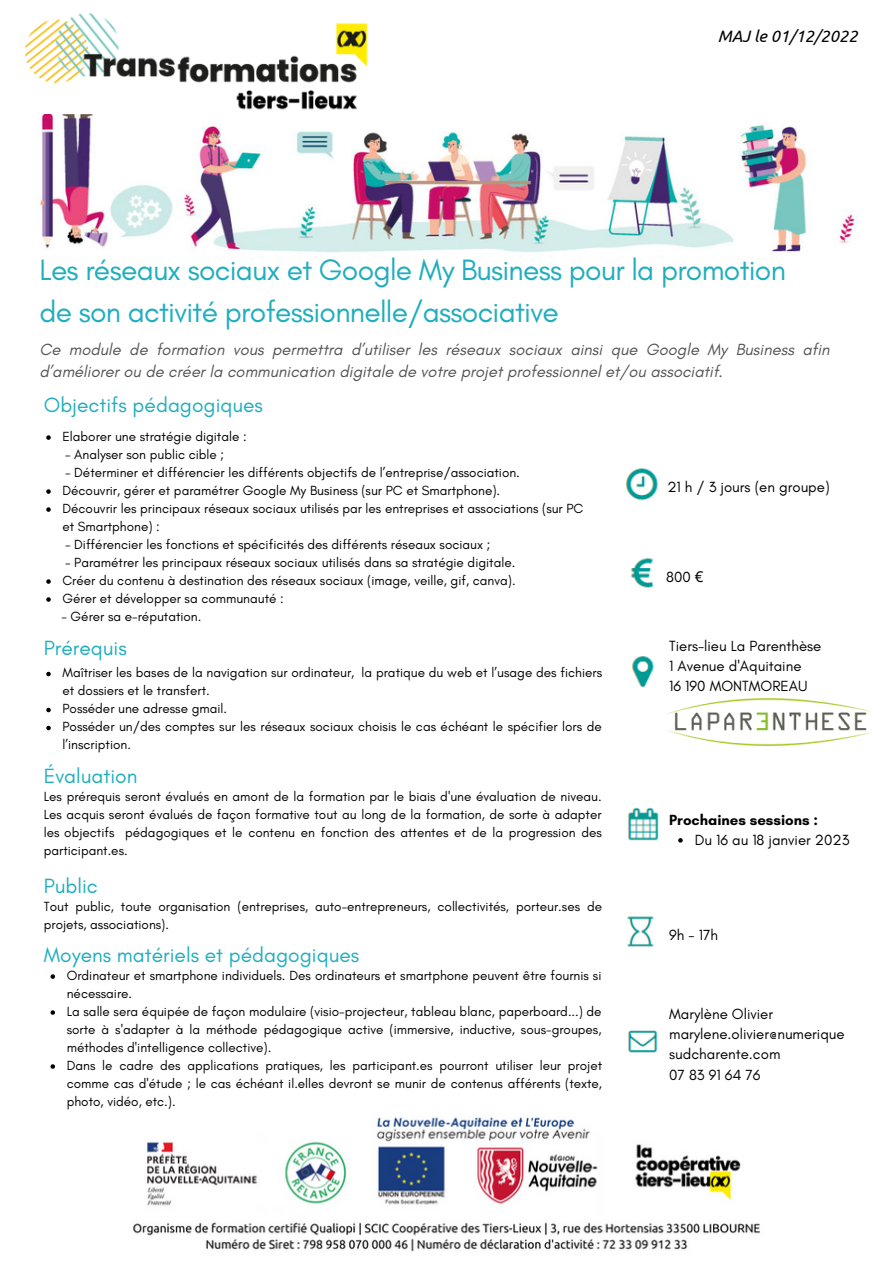
<style>
.page{position:relative;width:893px;height:1264px;background:#fff}
.page>*{position:absolute;margin:0;border:0;box-sizing:border-box;transform-origin:0 0}
.t1{font:30px/41.5px "Glacial Indifference";letter-spacing:-.025em;color:#20aebd}
.t2{font:21px "Glacial Indifference";color:#20aebd}
.t3{font:italic 16.5px/22.5px "Glacial Indifference";color:#545454}
.t4{font:italic 16.5px "Ubuntu";color:#000}
.t5{font:15px/20.2px "Glacial Indifference";color:#000}
.t6{font:700 15px "Glacial Indifference";color:#000}
.t7{font:13.5px/18px "Glacial Indifference";color:#000}
.s1{font-family:"Noto Sans"}
</style>
<div class="page">
<img style="left:25px;top:13px;width:343px;height:97px">
<img style="left:37px;top:114px;width:819px;height:139px">
<img style="left:628px;top:1030px;width:30px;height:23px">
<img style="left:627px;top:807px;width:32px;height:34px">
<img style="left:627px;top:916px;width:27px;height:31px">
<img style="left:630px;top:558px;width:24px;height:30px">
<img style="left:631px;top:656px;width:23px;height:32px">
<img style="left:625px;top:468px;width:33px;height:33px">
<img style="left:667px;top:698px;width:203px;height:47px">
<svg style="left:46px;top:435px;width:5px;height:5px"></svg>
<svg style="left:46px;top:489px;width:5px;height:5px"></svg>
<svg style="left:46px;top:507px;width:5px;height:5px"></svg>
<svg style="left:46px;top:579px;width:5px;height:5px"></svg>
<svg style="left:46px;top:597px;width:5px;height:4px"></svg>
<svg style="left:46px;top:671px;width:5px;height:5px"></svg>
<svg style="left:46px;top:707px;width:5px;height:5px"></svg>
<svg style="left:46px;top:725px;width:5px;height:5px"></svg>
<svg style="left:678px;top:838px;width:4px;height:4px"></svg>
<img style="left:133px;top:1117px;width:627px;height:135px">
<svg style="left:50px;top:974px;width:5px;height:4px"></svg>
<svg style="left:50px;top:1010px;width:5px;height:4px"></svg>
<svg style="left:50px;top:1064px;width:5px;height:4px"></svg>
<p class="t4" style="left:717px;top:27px;width:141px">MAJ le 01/12/2022</p>
<h1 class="t1" style="left:40px;top:249px;width:748px">Les réseaux sociaux et Google My Business pour la promotion de son activité professionnelle/associative</h1>
<p class="t3" style="left:40px;top:338px;width:791px">Ce module de formation vous permettra d’utiliser les réseaux sociaux ainsi que Google My Business afin d’améliorer ou de créer la communication digitale de votre projet professionnel et/ou associatif.</p>
<h2 class="t2" style="left:44px;top:392px;width:221px">Objectifs pédagogiques</h2>
<p class="t7" style="left:62px;top:427px;width:186px">Elaborer une stratégie digitale :</p>
<p class="t7" style="left:65px;top:445px;width:161px">- Analyser son public cible ;</p>
<p class="t7" style="left:65px;top:463px;width:456px">- Déterminer et différencier les différents objectifs de l’entreprise/association.</p>
<p class="t7" style="left:62px;top:481px;width:522px">Découvrir, gérer et paramétrer Google My Business (sur PC et Smartphone).<br>Découvrir les principaux réseaux sociaux utilisés par les entreprises et associations (sur PC et Smartphone) :</p>
<p class="t7" style="left:65px;top:535px;width:427px">- Différencier les fonctions et spécificités des différents réseaux sociaux ;</p>
<p class="t7" style="left:65px;top:553px;width:452px">- Paramétrer les principaux réseaux sociaux utilisés dans sa stratégie digitale.</p>
<p class="t7" style="left:62px;top:571px;width:454px">Créer du contenu à destination des réseaux sociaux (image, veille, gif, canva).<br>Gérer et développer sa communauté :</p>
<p class="t7" style="left:61px;top:607px;width:141px">- Gérer sa e-réputation.</p>
<h2 class="t2" style="left:44px;top:635px;width:84px">Prérequis</h2>
<p class="t7" style="left:62px;top:663px;width:541px">Maîtriser les bases de la navigation sur ordinateur, la pratique du web et l’usage des fichiers et dossiers et le transfert.<br>Posséder une adresse gmail.<br>Posséder un/des comptes sur les réseaux sociaux choisis le cas échéant le spécifier lors de l’inscription.</p>
<h2 class="t2" style="left:44px;top:762px;width:95px">Évaluation</h2>
<p class="t7" style="left:44px;top:787px;width:559px;text-align:justify">Les prérequis seront évalués en amont de la formation par le biais d'une évaluation de niveau.<br>Les acquis seront évalués de façon formative tout au long de la formation, de sorte à adapter les objectifs pédagogiques et le contenu en fonction des attentes et de la progression des participant.es.</p>
<h2 class="t2" style="left:44px;top:873px;width:56px">Public</h2>
<p class="t7" style="left:44px;top:897px;width:560px">Tout public, toute organisation (entreprises, auto-entrepreneurs, collectivités, porteur.ses de projets, associations).</p>
<h2 class="t2" style="left:44px;top:942px;width:317px">Moyens matériels et pédagogiques</h2>
<p class="t7" style="left:67px;top:966px;width:537px">Ordinateur et smartphone individuels. Des ordinateurs et smartphone peuvent être fournis si nécessaire.<br>La salle sera équipée de façon modulaire (visio-projecteur, tableau blanc, paperboard...) de sorte à s'adapter à la méthode pédagogique active (immersive, inductive, sous-groupes, méthodes d'intelligence collective).<br>Dans le cadre des applications pratiques, les participant.es pourront utiliser leur projet comme cas d'étude ; le cas échéant il.elles devront se munir de contenus afférents (texte, photo, vidéo, etc.).</p>
<p class="t5" style="left:667px;top:476px;width:164px">21 h / 3 jours (en groupe)</p>
<p class="t5" style="left:666px;top:567px;width:39px">800 <span class="s1">€</span></p>
<p class="t5" style="left:669px;top:635px;width:154px">Tiers-lieu La Parenthèse<br>1 Avenue d'Aquitaine<br>16 190 MONTMOREAU</p>
<p class="t6" style="left:669px;top:810px;width:150px">Prochaines sessions :</p>
<p class="t5" style="left:694px;top:829px;width:156px">Du 16 au 18 janvier 2023</p>
<p class="t5" style="left:669px;top:924px;width:50px">9h - 17h</p>
<p class="t5" style="left:669px;top:1003px;width:177px">Marylène Olivier marylene.olivier@numerique sudcharente.com<br>07 83 91 64 76</p>
</div>
